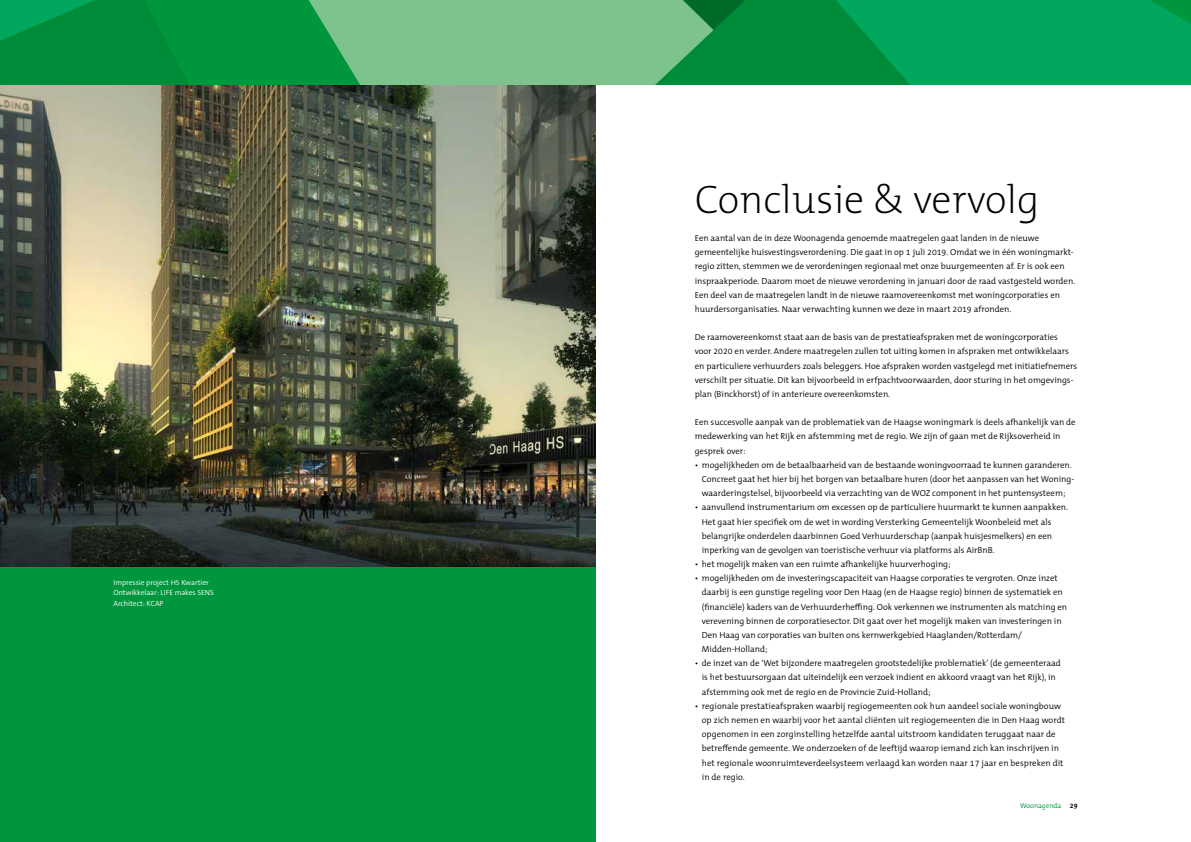
<style>
.page{position:relative;width:1191px;height:842px;background:#fff}
.page>*{position:absolute;margin:0;border:0;box-sizing:border-box;transform-origin:0 0}
.t1{font:200 40px "The Mix B W2";color:#000}
.t2{font:300 8.8px/14.2px "The Mix B W4";color:#000}
.t3{font:300 7.5px/10.6px "The Sans B W4";color:#fff}
.t4{font:300 7px "The Mix B W4";color:#008b39}
.s1{font-family:"The Mix B W7";font-weight:700;color:#000}
</style>
<div class="page">
<svg style="left:759px;top:0;width:432px;height:85px;background:#009f52"></svg>
<svg style="left:0;top:0;width:759px;height:85px;background:#3aa762"></svg>
<div style="left:0;top:85px;width:595px;height:757px;background:#00963e"></div>
<img style="left:0;top:85px;width:595px;height:481px">
<p class="t3" style="left:113px;top:577px;width:102px">Impressie project HS Kwartier<br>Ontwikkelaar: LIFE makes SENS<br>Architect: KCAP</p>
<h1 class="t1" style="left:694px;top:173px;width:346px">Conclusie &amp; vervolg</h1>
<p class="t2" style="left:694px;top:231px;width:382px">Een aantal van de in deze Woonagenda genoemde maatregelen gaat landen in de nieuwe gemeentelijke huisvestingsverordening. Die gaat in op 1 juli 2019. Omdat we in één woningmarkt&shy;regio zitten, stemmen we de verordeningen regionaal met onze buurgemeenten af. Er is ook een inspraakperiode. Daarom moet de nieuwe verordening in januari door de raad vastgesteld worden.<br>Een deel van de maatregelen landt in de nieuwe raamovereenkomst met woningcorporaties en huurdersorganisaties. Naar verwachting kunnen we deze in maart 2019 afronden.</p>
<p class="t2" style="left:694px;top:330px;width:384px">De raamovereenkomst staat aan de basis van de prestatieafspraken met de woningcorporaties<br>voor 2020 en verder. Andere maatregelen zullen tot uiting komen in afspraken met ontwikkelaars en particuliere verhuurders zoals beleggers. Hoe afspraken worden vastgelegd met initiatiefnemers verschilt per situatie. Dit kan bijvoorbeeld in erfpachtvoorwaarden, door sturing in het omgevings&shy;plan (Binckhorst) of in anterieure overeenkomsten.</p>
<p class="t2" style="left:694px;top:415px;width:382px">Een succesvolle aanpak van de problematiek van de Haagse woningmark is deels afhankelijk van de medewerking van het Rijk en afstemming met de regio. We zijn of gaan met de Rijksoverheid in gesprek over:</p>
<p class="t2" style="left:702px;top:458px;width:374px;text-indent:-7px">• mogelijkheden om de betaalbaarheid van de bestaande woningvoorraad te kunnen garanderen.<br>Concreet gaat het hier bij het borgen van betaalbare huren (door het aanpassen van het Woning&shy;waarderingstelsel, bijvoorbeeld via verzachting van de WOZ component in het puntensysteem;</p>
<p class="t2" style="left:702px;top:500px;width:368px;text-indent:-7px">• aanvullend instrumentarium om excessen op de particuliere huurmarkt te kunnen aanpakken.<br>Het gaat hier specifiek om de wet in wording Versterking Gemeentelijk Woonbeleid met als belangrijke onderdelen daarbinnen Goed Verhuurderschap (aanpak huisjesmelkers) en een inperking van de gevolgen van toeristische verhuur via platforms als AirBnB.</p>
<p class="t2" style="left:694px;top:557px;width:257px">• het mogelijk maken van een ruimte afhankelijke huurverhoging;</p>
<p class="t2" style="left:702px;top:571px;width:367px;text-indent:-7px">• mogelijkheden om de investeringscapaciteit van Haagse corporaties te vergroten. Onze inzet daarbij is een gunstige regeling voor Den Haag (en de Haagse regio) binnen de systematiek en (financiële) kaders van de Verhuurderheffing. Ook verkennen we instrumenten als matching en verevening binnen de corporatiesector. Dit gaat over het mogelijk maken van investeringen in Den Haag van corporaties van buiten ons kernwerkgebied Haaglanden/Rotterdam/ Midden-Holland;</p>
<p class="t2" style="left:702px;top:656px;width:360px;text-indent:-7px">• de inzet van de ‘Wet bijzondere maatregelen grootstedelijke problematiek’ (de gemeenteraad is het bestuursorgaan dat uiteindelijk een verzoek indient en akkoord vraagt van het Rijk), in afstemming ook met de regio en de Provincie Zuid-Holland;</p>
<p class="t2" style="left:702px;top:699px;width:365px;text-indent:-7px">• regionale prestatieafspraken waarbij regiogemeenten ook hun aandeel sociale woningbouw op zich nemen en waarbij voor het aantal cliënten uit regiogemeenten die in Den Haag wordt opgenomen in een zorginstelling hetzelfde aantal uitstroom kandidaten teruggaat naar de betreffende gemeente. We onderzoeken of de leeftijd waarop iemand zich kan inschrijven in het regionale woonruimteverdeelsysteem verlaagd kan worden naar 17 jaar en bespreken dit in de regio.</p>
<p class="t4" style="left:1020px;top:801px;width:59px">Woonagenda <span class="s1">29</span></p>
</div>
